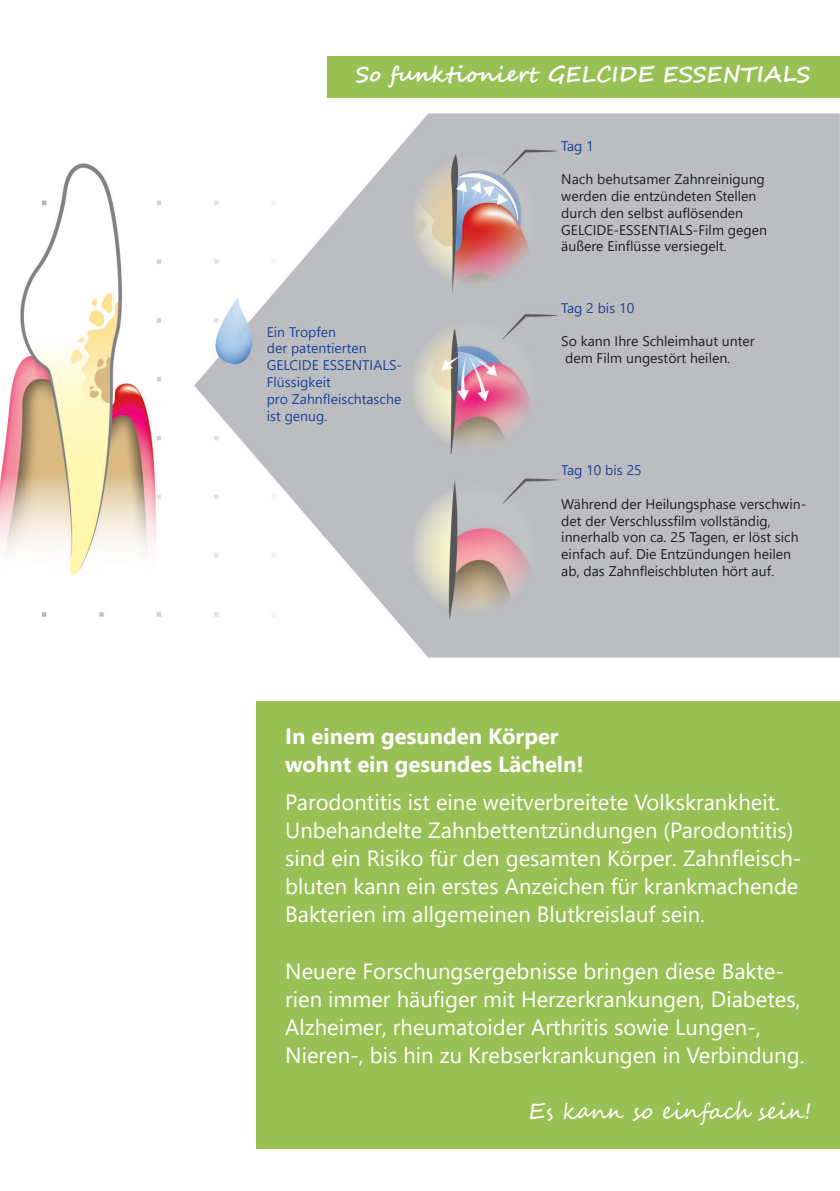
<style>
.page{position:relative;width:840px;height:1191px;background:#fff}
.page>*{position:absolute;margin:0;border:0;box-sizing:border-box;transform-origin:0 0}
.t1{font:22px/28px "Segoe UI";color:#fff}
.t2{font:700 22px/28px "Segoe UI";color:#fff}
.t3{font:700 22px "Segoe Script";color:#fff}
.t4{font:22px "Segoe Script";color:#fff}
.t5{font:14px/16.8px "Segoe UI";color:#231f20}
.t6{font:14px/16.8px "Segoe UI";color:#1d449a}
</style>
<div class="page">
<div style="left:257px;top:702px;width:582px;height:447px;background:#99c055"></div>
<img style="left:0;top:113px;width:839px;height:544px">
<div style="left:327px;top:56px;width:512px;height:41px;background:#99c055"></div>
<p class="t3" style="left:355px;top:57px;width:456px">So funktioniert GELCIDE ESSENTIALS</p>
<p class="t6" style="left:266px;top:322px;width:137px">Ein Tropfen<br>der patentierten<br>GELCIDE ESSENTIALS-<br>Flüssigkeit<br>pro Zahnfleischtasche ist genug.</p>
<p class="t6" style="left:561px;top:136px;width:34px">Tag 1</p>
<p class="t5" style="left:561px;top:170px;width:207px">Nach behutsamer Zahnreinigung werden die entzündeten Stellen durch den selbst auflösenden<br>GELCIDE-ESSENTIALS-Film gegen äußere Einflüsse versiegelt.</p>
<p class="t6" style="left:561px;top:298px;width:74px">Tag 2 bis 10</p>
<p class="t5" style="left:561px;top:332px;width:195px">So kann Ihre Schleimhaut unter dem Film ungestört heilen.</p>
<p class="t6" style="left:561px;top:460px;width:82px">Tag 10 bis 25</p>
<p class="t5" style="left:561px;top:494px;width:246px">Während der Heilungsphase verschwin&shy;det der Verschlussfilm vollständig, innerhalb von ca. 25 Tagen, er löst sich einfach auf. Die Entzündungen heilen ab, das Zahnfleischbluten hört auf.</p>
<p class="t2" style="left:285px;top:721px;width:300px">In einem gesunden Körper wohnt ein gesundes Lächeln!</p>
<p class="t1" style="left:285px;top:786px;width:517px">Parodontitis ist eine weitverbreitete Volkskrankheit.<br>Unbehandelte Zahnbettentzündungen (Parodontitis) sind ein Risiko für den gesamten Körper. Zahnfleisch&shy;bluten kann ein erstes Anzeichen für krankmachende Bakterien im allgemeinen Blutkreislauf sein.</p>
<p class="t1" style="left:285px;top:954px;width:520px">Neuere Forschungsergebnisse bringen diese Bakte&shy;rien immer häufiger mit Herzerkrankungen, Diabetes, Alzheimer, rheumatoider Arthritis sowie Lungen-, Nieren-, bis hin zu Krebserkrankungen in Verbindung.</p>
<p class="t4" style="left:528px;top:1093px;width:285px">Es kann so einfach sein!</p>
</div>
